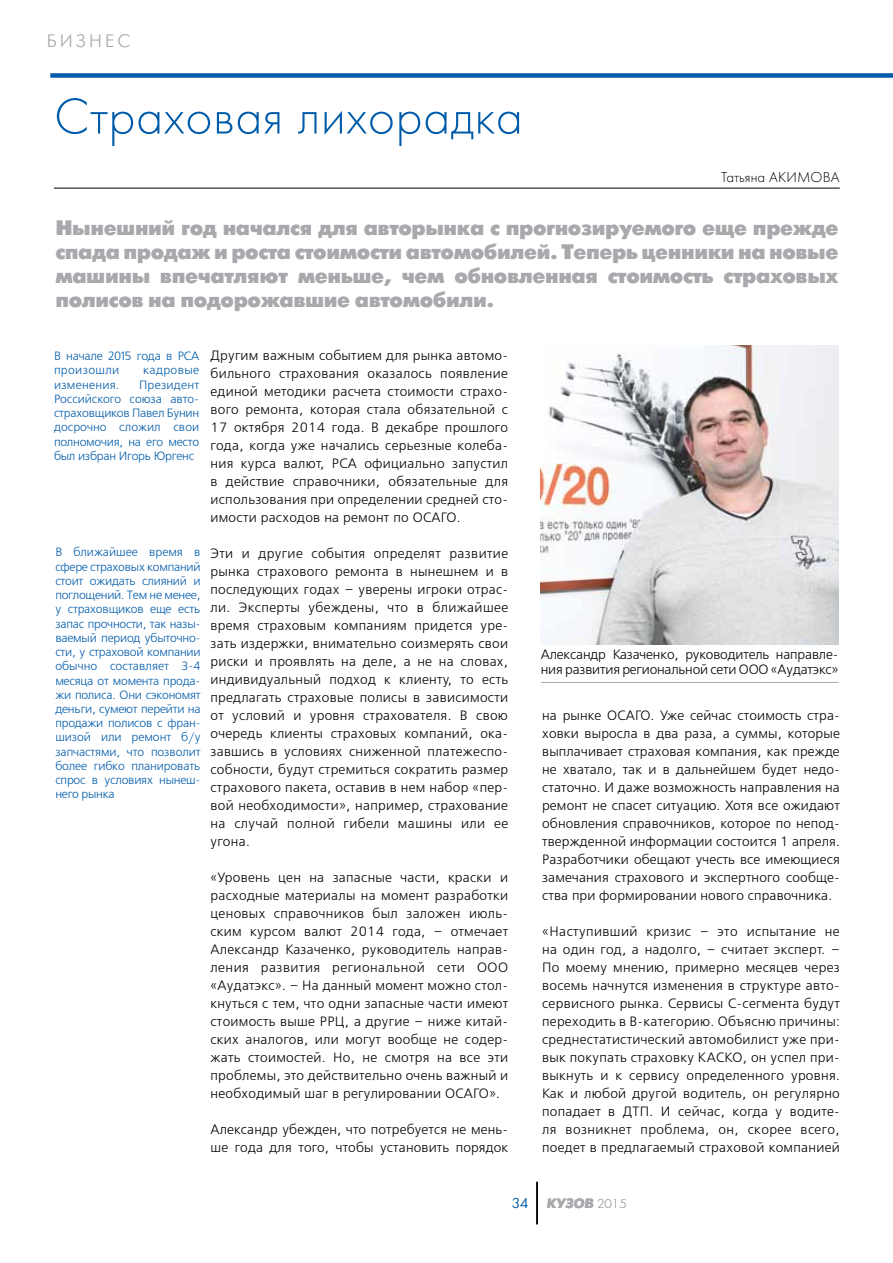
<style>
.page{position:relative;width:893px;height:1263px;background:#fff}
.page>*{position:absolute;margin:0;border:0;box-sizing:border-box;transform-origin:0 0}
.t1{font:300 52.5px "Futura";letter-spacing:.01em;color:#005baa}
.t2{font:21px/24px "Futura Futuris Black C";letter-spacing:-.02em;color:#a7a9ac;text-align:justify}
.t3{font:18px "Futura Futuris Light C";letter-spacing:.175em;color:#a7a9ac}
.t4{font:300 15px "Futura";letter-spacing:.005em;color:#000}
.t5{font:300 13.5px/18px "Free Set";letter-spacing:.01em;color:#000;text-align:justify}
.t6{font:300 13.5px/15px "Free Set";letter-spacing:-.01em;color:#000}
.t7{font:italic 700 13.5px "Futura Futuris C";color:#a7a9ac}
.t8{font:12px/14.2px "Free Set C";letter-spacing:-.02em;color:#005baa;text-align:justify}
.t9{font:12px "Free Set C";letter-spacing:.02em;color:#005baa}
.t10{font:12px "Free Set C";letter-spacing:.03em;color:#005baa}
.s1{font-family:"Futura";font-weight:300;font-style:normal;font-size:15px;color:#005baa}
.s2{font-family:"Futura";font-weight:300;font-style:normal}
</style>
<div class="page">
<div style="left:50px;top:73px;width:843px;height:5px;background:#005baa"></div>
<hr style="left:54px;top:188px;width:786px;height:1px;background:#000">
<hr style="left:536px;top:1182px;width:2px;height:42px;background:#000">
<img style="left:541px;top:345px;width:297px;height:299px">
<hr style="left:541px;top:682px;width:297px;height:1px;background:#a7a9ac">
<h3 class="t3" style="left:47px;top:32px;width:85px">бизнес</h3>
<h1 class="t1" style="left:54px;top:86px;width:470px">Страховая лихорадка</h1>
<p class="t4" style="left:721px;top:168px;width:120px">Татьяна АКИМОВА</p>
<p class="t2" style="left:55px;top:216px;width:785px">Нынешний год начался для авторынка с прогнозируемого еще прежде спада продаж и роста стоимости автомобилей. Теперь ценники на новые машины впечатляют меньше, чем обновленная стоимость страховых полисов на подорожавшие автомобили.</p>
<p class="t8" style="left:54px;top:349px;width:147px">В начале 2015 года в РСА произошли</p>
<p class="t10" style="left:143px;top:364px;width:57px">кадровые</p>
<p class="t8" style="left:54px;top:378px;width:147px;text-indent:85px">Президент Российского союза авто&shy;страховщиков Павел Бунин досрочно сложил свои полномочия, на его место был избран Игорь Юргенс</p>
<p class="t9" style="left:54px;top:378px;width:67px">изменения.</p>
<p class="t8" style="left:55px;top:546px;width:147px">В ближайшее время в сфере страховых компаний стоит ожидать слияний и поглощений. Тем не менее, у страховщиков еще есть запас прочности, так назы&shy;ваемый период убыточно&shy;сти, у страховой компании обычно составляет 3-4 месяца от момента прода&shy;жи полиса. Они сэкономят деньги, сумеют перейти на продажи полисов с фран&shy;шизой или ремонт б/у запчастями, что позволит более гибко планировать спрос в условиях нынеш&shy;него рынка</p>
<p class="t5" style="left:210px;top:347px;width:299px">Другим важным событием для рынка автомо&shy;бильного страхования оказалось появление единой методики расчета стоимости страхо&shy;вого ремонта, которая стала обязательной с 17 октября 2014 года. В декабре прошлого года, когда уже начались серьезные колеба&shy;ния курса валют, РСА официально запустил в действие справочники, обязательные для использования при определении средней сто&shy;имости расходов на ремонт по ОСАГО.</p>
<p class="t5" style="left:210px;top:545px;width:299px">Эти и другие события определят развитие рынка страхового ремонта в нынешнем и в последующих годах – уверены игроки отрас&shy;ли. Эксперты убеждены, что в ближайшее время страховым компаниям придется уре&shy;зать издержки, внимательно соизмерять свои риски и проявлять на деле, а не на словах, индивидуальный подход к клиенту, то есть предлагать страховые полисы в зависимости от условий и уровня страхователя. В свою очередь клиенты страховых компаний, ока&shy;завшись в условиях сниженной платежеспо&shy;собности, будут стремиться сократить размер страхового пакета, оставив в нем набор «пер&shy;вой необходимости», например, страхование на случай полной гибели машины или ее угона.</p>
<p class="t5" style="left:210px;top:869px;width:299px">«Уровень цен на запасные части, краски и расходные материалы на момент разработки ценовых справочников был заложен июль&shy;ским курсом валют 2014 года, – отмечает Александр Казаченко, руководитель направ&shy;ления развития региональной сети ООО «Аудатэкс». – На данный момент можно стол&shy;кнуться с тем, что одни запасные части имеют стоимость выше РРЦ, а другие – ниже китай&shy;ских аналогов, или могут вообще не содер&shy;жать стоимостей. Но, не смотря на все эти проблемы, это действительно очень важный и необходимый шаг в регулировании ОСАГО».</p>
<p class="t5" style="left:210px;top:1121px;width:299px">Александр убежден, что потребуется не мень&shy;ше года для того, чтобы установить порядок</p>
<p class="t6" style="left:541px;top:647px;width:299px">Александр Казаченко, руководитель направле&shy;ния развития региональной сети ООО «Аудатэкс»</p>
<p class="t5" style="left:542px;top:707px;width:299px">на рынке ОСАГО. Уже сейчас стоимость стра&shy;ховки выросла в два раза, а суммы, которые выплачивает страховая компания, как прежде не хватало, так и в дальнейшем будет недо&shy;статочно. И даже возможность направления на ремонт не спасет ситуацию. Хотя все ожидают обновления справочников, которое по непод&shy;твержденной информации состоится 1 апреля.<br>Разработчики обещают учесть все имеющиеся замечания страхового и экспертного сообще&shy;ства при формировании нового справочника.</p>
<p class="t5" style="left:542px;top:922px;width:299px">«Наступивший кризис – это испытание не на один год, а надолго, – считает эксперт. – По моему мнению, примерно месяцев через восемь начнутся изменения в структуре авто&shy;сервисного рынка. Сервисы С-сегмента будут переходить в B-категорию. Объясню причины: среднестатистический автомобилист уже при&shy;вык покупать страховку КАСКО, он успел при&shy;выкнуть и к сервису определенного уровня.<br>Как и любой другой водитель, он регулярно попадает в ДТП. И сейчас, когда у водите&shy;ля возникнет проблема, он, скорее всего, поедет в предлагаемый страховой компанией</p>
<p class="t7" style="left:512px;top:1196px;width:116px"><span class="s1">34</span> КУЗОВ <span class="s2">2015</span></p>
</div>
